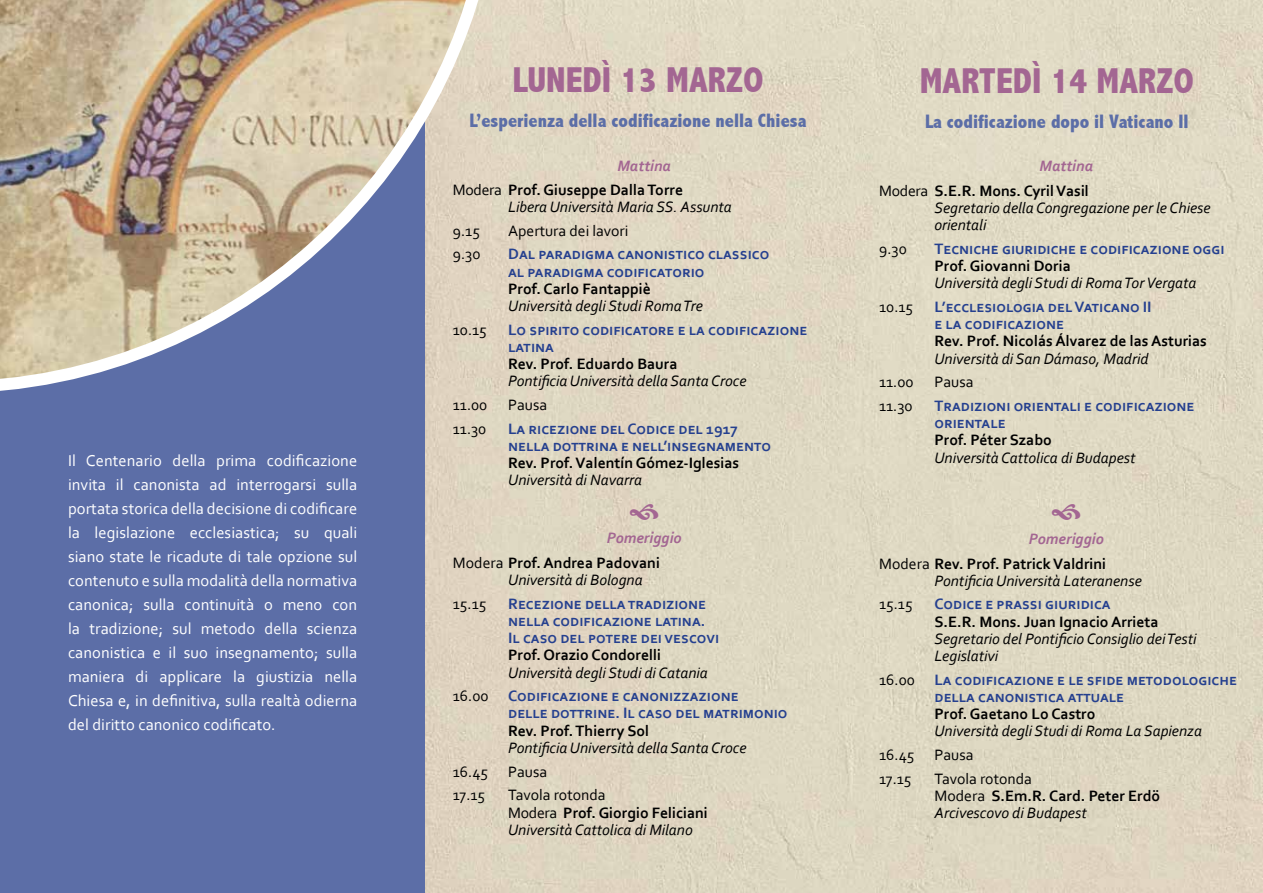
<style>
.page{position:relative;width:1263px;height:893px;background:#fff}
.page>*{position:absolute;margin:0;border:0;box-sizing:border-box;transform-origin:0 0}
.t1{font:800 condensed 36px "Abadi";color:#a36692}
.t2{font:800 condensed 19.5px "Abadi";color:#5c6ea7}
.t3{font:16.5px/24px "Corbel";letter-spacing:.005em;color:#fff;text-align:justify}
.t4{font:italic 15.75px/17.2px "Corbel";color:#000}
.t5{font:700 15.75px/17.2px "Corbel";color:#25408f}
.t6{font:700 15.75px/24.5px "Corbel";color:#000}
.t7{font:15.75px "Corbel";color:#000}
.s1{font-style:italic;color:#a36692}
.s2{font-weight:400}
.s3{font-style:normal}
.s4{font-weight:700;font-style:normal;color:#25408f}
.s5{font-weight:700;font-style:normal}
.s6{font-weight:400;color:#000}
.s7{font-weight:400;font-style:italic}
</style>
<div class="page">
<div style="left:0;top:0;width:425px;height:893px;background:#5c6ea7"></div>
<img style="left:425px;top:0;width:838px;height:893px">
<img style="left:0;top:0;width:502px;height:393px">
<svg style="left:1052px;top:504px;width:28px;height:16px"></svg>
<svg style="left:630px;top:504px;width:28px;height:16px"></svg>
<p class="t3" style="left:68px;top:448px;width:291px">Il Centenario della prima codificazione invita il canonista ad interrogarsi sulla portata storica della decisione di codificare la legislazione ecclesiastica; su quali siano state le ricadute di tale opzione sul contenuto e sulla modalità della normativa canonica; sulla continuità o meno con la tradizione; sul metodo della scienza canonistica e il suo insegnamento; sulla maniera di applicare la giustizia nella Chiesa e, in definitiva, sulla realtà odierna del diritto canonico codificato.</p>
<h1 class="t1" style="left:512px;top:59px;width:252px">LUNEDÌ 13 MARZO</h1>
<p class="t2" style="left:469px;top:110px;width:339px">L’esperienza della codificazione nella Chiesa</p>
<p class="t6" style="left:453px;top:154px;width:232px;line-height:23.7px;text-indent:165px"><span class="s1">Mattina<br></span><span class="s2">Modera</span> Prof. Giuseppe Dalla Torre</p>
<p class="t4" style="left:508px;top:198px;width:225px">Libera Università Maria SS. Assunta</p>
<p class="t7" style="left:453px;top:221px;width:29px">9.15</p>
<p class="t7" style="left:508px;top:221px;width:122px">Apertura dei lavori</p>
<p class="t7" style="left:453px;top:244px;width:29px">9.30</p>
<p class="t5" style="left:508px;top:245px;width:263px">Dal paradigma canonistico classico al paradigma codificatorio</p>
<p class="t6" style="left:508px;top:276px;width:144px">Prof. Carlo Fantappiè</p>
<p class="t4" style="left:508px;top:297px;width:196px">Università degli Studi Roma Tre</p>
<p class="t7" style="left:453px;top:320px;width:35px">10.15</p>
<p class="t5" style="left:508px;top:320px;width:301px">Lo spirito codificatore e la codificazione latina</p>
<p class="t6" style="left:508px;top:351px;width:171px">Rev. Prof. Eduardo Baura</p>
<p class="t4" style="left:508px;top:372px;width:240px">Pontificia Università della Santa Croce</p>
<p class="t7" style="left:453px;top:395px;width:36px">11.00</p>
<p class="t7" style="left:508px;top:395px;width:40px">Pausa</p>
<p class="t7" style="left:453px;top:419px;width:35px">11.30</p>
<p class="t5" style="left:508px;top:419px;width:264px">La ricezione del Codice del 1917 nella dottrina e nell’insegnamento</p>
<p class="t6" style="left:508px;top:450px;width:233px">Rev. Prof. Valentín Gómez-Iglesias</p>
<p class="t4" style="left:508px;top:471px;width:135px">Università di Navarra</p>
<p class="t6" style="left:453px;top:525px;width:230px;text-indent:154px"><span class="s1">Pomeriggio<br></span><span class="s2">Modera</span> Prof. Andrea Padovani</p>
<p class="t4" style="left:508px;top:571px;width:136px">Università di Bologna</p>
<p class="t7" style="left:453px;top:594px;width:35px">15.15</p>
<p class="t5" style="left:508px;top:594px;width:213px">Recezione della tradizione nella codificazione latina.<br>Il caso del potere dei vescovi</p>
<p class="t6" style="left:508px;top:642px;width:154px">Prof. Orazio Condorelli</p>
<p class="t4" style="left:453px;top:660px;width:287px;line-height:23.7px;text-indent:55px">Università degli Studi di Catania<br><span class="s3">16.00</span> <span class="s4">Codificazione e canonizzazione</span></p>
<p class="t5" style="left:508px;top:704px;width:281px">delle dottrine. Il caso del matrimonio</p>
<p class="t6" style="left:508px;top:718px;width:142px">Rev. Prof. Thierry Sol</p>
<p class="t4" style="left:508px;top:739px;width:240px">Pontificia Università della Santa Croce</p>
<p class="t7" style="left:453px;top:762px;width:37px">16.45</p>
<p class="t7" style="left:508px;top:762px;width:40px">Pausa</p>
<p class="t7" style="left:453px;top:785px;width:34px">17.15</p>
<p class="t4" style="left:508px;top:786px;width:201px"><span class="s3">Tavola rotonda<br>Modera</span> <span class="s5">Prof. Giorgio Feliciani<br></span>Università Cattolica di Milano</p>
<h1 class="t1" style="left:920px;top:60px;width:275px">MARTEDÌ 14 MARZO</h1>
<p class="t2" style="left:925px;top:110px;width:265px">La codificazione dopo il Vaticano II</p>
<p class="t6" style="left:879px;top:153px;width:215px;text-align:right"><span class="s1">Mattina<br></span><span class="s2">Modera</span> S.E.R. Mons. Cyril Vasil</p>
<p class="t4" style="left:934px;top:199px;width:278px">Segretario della Congregazione per le Chiese orientali</p>
<p class="t7" style="left:879px;top:239px;width:29px">9.30</p>
<p class="t5" style="left:934px;top:239px;width:292px">Tecniche giuridiche e codificazione oggi</p>
<p class="t6" style="left:934px;top:253px;width:138px">Prof. Giovanni Doria</p>
<p class="t4" style="left:934px;top:274px;width:264px">Università degli Studi di Roma Tor Vergata</p>
<p class="t7" style="left:879px;top:297px;width:35px">10.15</p>
<p class="t5" style="left:934px;top:298px;width:219px">L’ecclesiologia del Vaticano II e la codificazione</p>
<p class="t6" style="left:934px;top:328px;width:274px">Rev. Prof. Nicolás Álvarez de las Asturias</p>
<p class="t4" style="left:934px;top:349px;width:215px">Università di San Dámaso, Madrid</p>
<p class="t7" style="left:879px;top:372px;width:36px">11.00</p>
<p class="t7" style="left:934px;top:372px;width:40px">Pausa</p>
<p class="t7" style="left:879px;top:396px;width:35px">11.30</p>
<p class="t5" style="left:934px;top:397px;width:261px">Tradizioni orientali e codificazione orientale</p>
<p class="t6" style="left:934px;top:427px;width:119px">Prof. Péter Szabo</p>
<p class="t4" style="left:934px;top:448px;width:203px">Università Cattolica di Budapest</p>
<p class="t6" style="left:879px;top:526px;width:228px;text-align:right"><span class="s1">Pomeriggio<br></span><span class="s2">Modera</span> Rev. Prof. Patrick Valdrini</p>
<p class="t4" style="left:934px;top:571px;width:209px">Pontificia Università Lateranense</p>
<p class="t7" style="left:879px;top:594px;width:35px">15.15</p>
<p class="t5" style="left:934px;top:595px;width:178px">Codice e prassi giuridica</p>
<p class="t6" style="left:934px;top:609px;width:226px">S.E.R. Mons. Juan Ignacio Arrieta</p>
<p class="t4" style="left:934px;top:630px;width:264px">Segretario del Pontificio Consiglio dei Testi<br>Legislativi</p>
<p class="t5" style="left:934px;top:670px;width:304px;text-indent:-55px"><span class="s6">16.00</span> La codificazione e le sfide metodologiche della canonistica attuale</p>
<p class="t6" style="left:934px;top:701px;width:163px">Prof. Gaetano Lo Castro</p>
<p class="t4" style="left:934px;top:722px;width:269px">Università degli Studi di Roma La Sapienza</p>
<p class="t7" style="left:879px;top:745px;width:37px">16.45</p>
<p class="t7" style="left:934px;top:745px;width:40px">Pausa</p>
<p class="t7" style="left:879px;top:769px;width:34px">17.15</p>
<p class="t6" style="left:934px;top:769px;width:227px;line-height:17.2px"><span class="s2">Tavola rotonda<br>Modera</span> S.Em.R. Card. Peter Erdö<br><span class="s7">Arcivescovo di Budapest</span></p>
</div>
